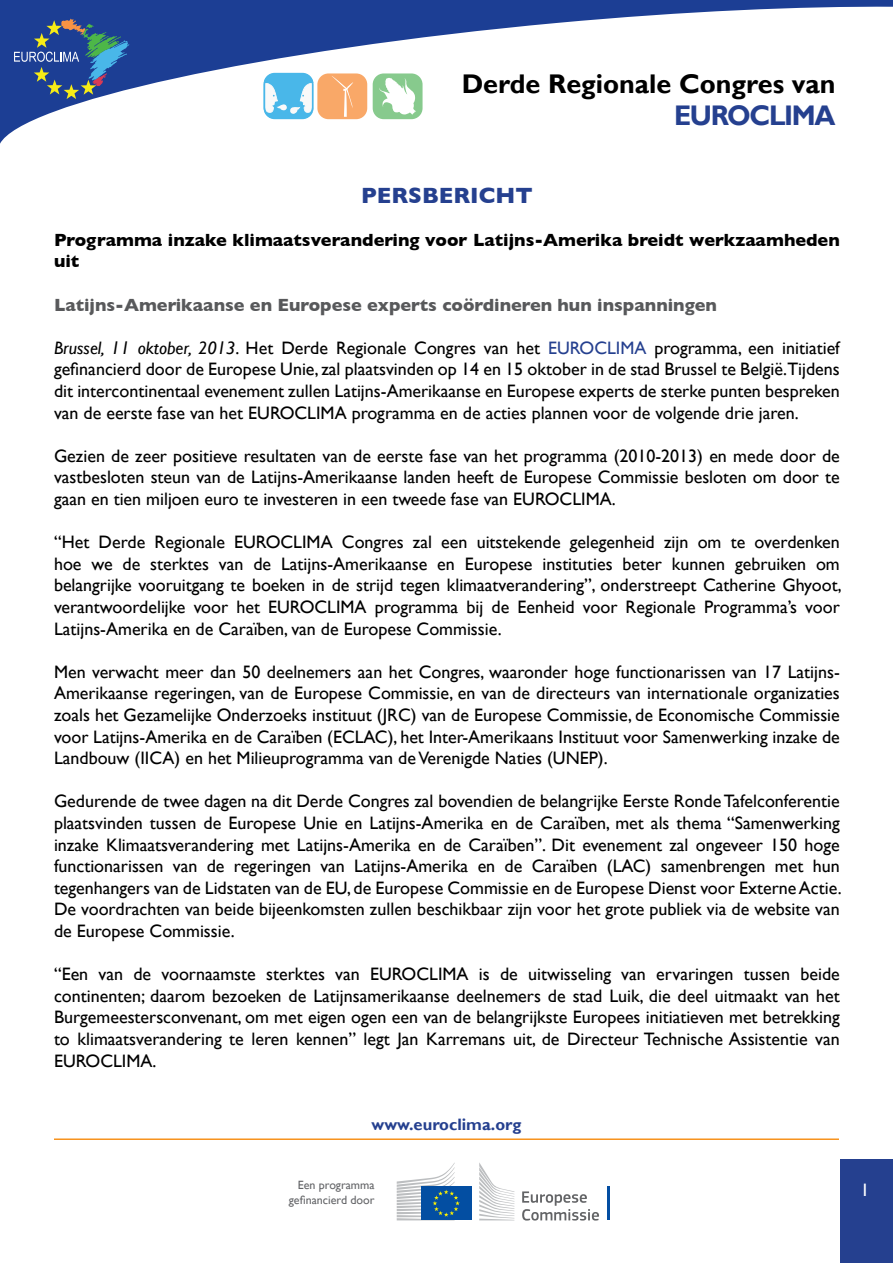
<style>
.page{position:relative;width:893px;height:1263px;background:#fff}
.page>*{position:absolute;margin:0;border:0;box-sizing:border-box;transform-origin:0 0}
.t1{font:700 28.35px "Gill Sans";letter-spacing:-.05em;color:#25408f;scale:.95 1}
.t2{font:700 27px "Gill Sans";color:#000}
.t3{font:700 22.5px "Gill Sans";color:#25408f}
.t4{font:18px/21.6px "Gill Sans";color:#000;text-align:justify}
.t5{font:700 18px/21.6px "Gill Sans";color:#000}
.t6{font:700 18px "Gill Sans";color:#58595b}
.t7{font:18px "Gill Sans";color:#fff}
.t8{font:700 16.5px "Gill Sans";color:#25408f}
.t9{font:12px/14.4px "Gill Sans";color:#636467;text-align:right}
.s1{font-style:italic}
.s2{color:#25408f}
</style>
<div class="page">
<div style="left:840px;top:1159px;width:53px;height:104px;background:#25408f"></div>
<svg style="left:522px;top:1191px;width:77px;height:29px"></svg>
<hr style="left:607px;top:1186px;width:3px;height:34px;background:#034ea2">
<svg style="left:479px;top:1163px;width:35px;height:57px"></svg>
<div style="left:421px;top:1186px;width:50px;height:34px;background:#034ea2"></div>
<svg style="left:397px;top:1162px;width:63px;height:58px"></svg>
<hr style="left:54px;top:1138px;width:785px;height:2px;background:#f7931e">
<svg style="left:0;top:0;width:893px;height:144px"></svg>
<svg style="left:14px;top:19px;width:115px;height:80px;background:#3b5e92"></svg>
<h2 class="t2" style="left:462px;top:67px;width:375px">Derde Regionale Congres van</h2>
<h1 class="t1" style="left:674px;top:98px;width:171px">EUROCLIMA</h1>
<p class="t3" style="left:361px;top:182px;width:173px">PERSBERICHT</p>
<p class="t5" style="left:54px;top:229px;width:787px">Programma inzake klimaatsverandering voor Latijns-Amerika breidt werkzaamheden uit</p>
<p class="t6" style="left:54px;top:294px;width:665px">Latijns-Amerikaanse en Europese experts coördineren hun inspanningen</p>
<p class="t4" style="left:54px;top:337px;width:787px"><span class="s1">Brussel, 11 oktober, 2013</span>. Het Derde Regionale Congres van het <span class="s2">EUROCLIMA</span> programma, een initiatief gefinancierd door de Europese Unie, zal plaatsvinden op 14 en 15 oktober in de stad Brussel te België.Tijdens dit intercontinentaal evenement zullen Latijns-Amerikaanse en Europese experts de sterke punten bespreken van de eerste fase van het EUROCLIMA programma en de acties plannen voor de volgende drie jaren.</p>
<p class="t4" style="left:54px;top:445px;width:787px">Gezien de zeer positieve resultaten van de eerste fase van het programma (2010-2013) en mede door de vastbesloten steun van de Latijns-Amerikaanse landen heeft de Europese Commissie besloten om door te gaan en tien miljoen euro te investeren in een tweede fase van EUROCLIMA.</p>
<p class="t4" style="left:54px;top:531px;width:789px">“Het Derde Regionale EUROCLIMA Congres zal een uitstekende gelegenheid zijn om te overdenken hoe we de sterktes van de Latijns-Amerikaanse en Europese instituties beter kunnen gebruiken om belangrijke vooruitgang te boeken in de strijd tegen klimaatverandering”, onderstreept Catherine Ghyoot, verantwoordelijke voor het EUROCLIMA programma bij de Eenheid voor Regionale Programma’s voor Latijns-Amerika en de Caraïben, van de Europese Commissie.</p>
<p class="t4" style="left:54px;top:661px;width:787px">Men verwacht meer dan 50 deelnemers aan het Congres, waaronder hoge functionarissen van 17 Latijns-Amerikaanse regeringen, van de Europese Commissie, en van de directeurs van internationale organizaties zoals het Gezamelijke Onderzoeks instituut (JRC) van de Europese Commissie, de Economische Commissie voor Latijns-Amerika en de Caraïben (ECLAC), het Inter-Amerikaans Instituut voor Samenwerking inzake de Landbouw (IICA) en het Milieuprogramma van de Verenigde Naties (UNEP).</p>
<p class="t4" style="left:54px;top:790px;width:789px">Gedurende de twee dagen na dit Derde Congres zal bovendien de belangrijke Eerste Ronde Tafelconferentie plaatsvinden tussen de Europese Unie en Latijns-Amerika en de Caraïben, met als thema “Samenwerking inzake Klimaatsverandering met Latijns-Amerika en de Caraïben”. Dit evenement zal ongeveer 150 hoge functionarissen van de regeringen van Latijns-Amerika en de Caraïben (LAC) samenbrengen met hun tegenhangers van de Lidstaten van de EU, de Europese Commissie en de Europese Dienst voor Externe Actie.<br>De voordrachten van beide bijeenkomsten zullen beschikbaar zijn voor het grote publiek via de website van de Europese Commissie.</p>
<p class="t4" style="left:54px;top:963px;width:787px">“Een van de voornaamste sterktes van EUROCLIMA is de uitwisseling van ervaringen tussen beide continenten; daarom bezoeken de Latijnsamerikaanse deelnemers de stad Luik, die deel uitmaakt van het Burgemeestersconvenant, om met eigen ogen een van de belangrijkste Europees initiatieven met betrekking to klimaatsverandering te leren kennen” legt Jan Karremans uit, de Directeur Technische Assistentie van EUROCLIMA.</p>
<p class="t8" style="left:371px;top:1114px;width:152px">www.euroclima.org</p>
<p class="t9" style="left:289px;top:1178px;width:87px">Een programma gefinancierd door</p>
<p class="t7" style="left:861px;top:1179px;width:10px">1</p>
</div>
